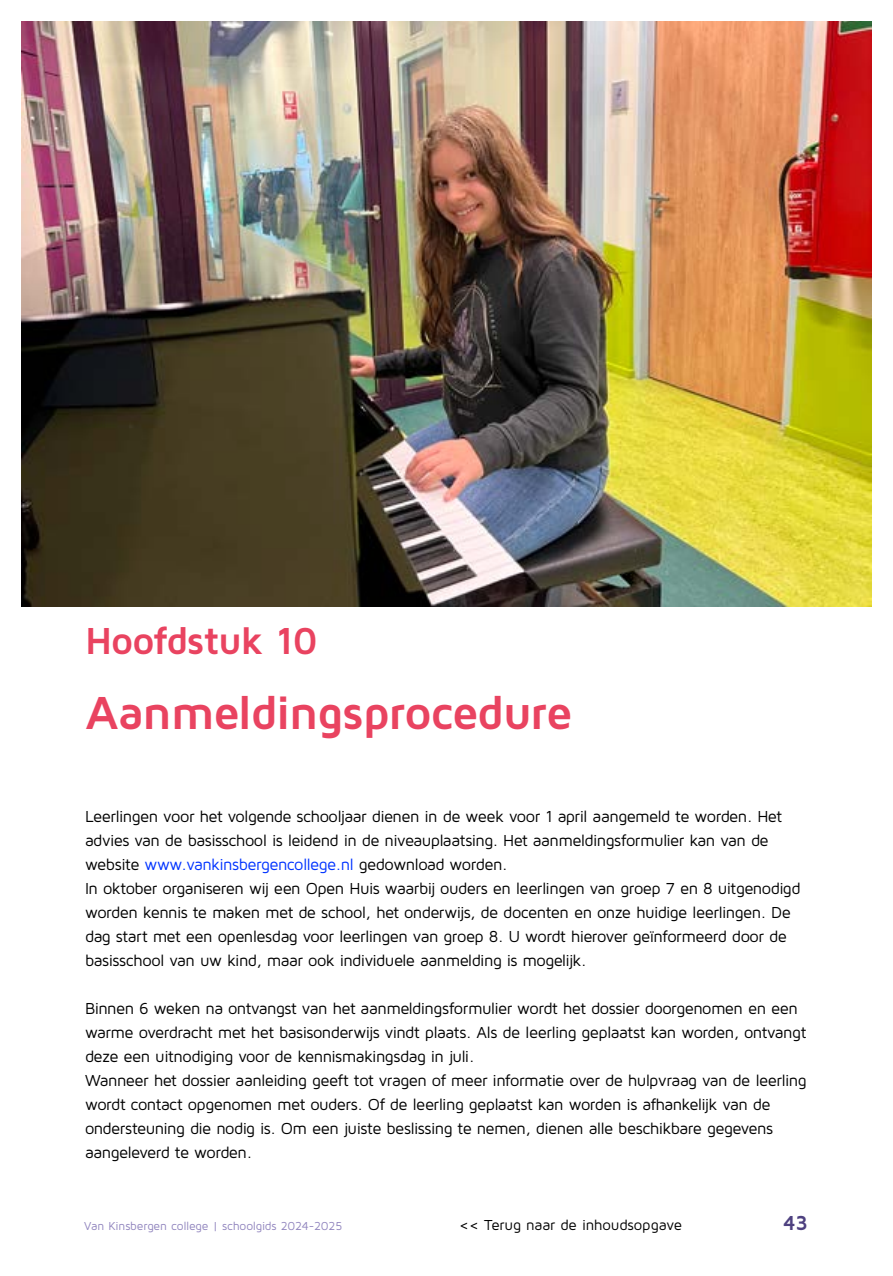
<style>
.page{position:relative;width:893px;height:1276px;background:#fff}
.page>*{position:absolute;margin:0;border:0;box-sizing:border-box;transform-origin:0 0}
.t1{font:700 48px "Maven Pro";letter-spacing:-.035em;color:#e94360}
.t2{font:700 39px "Maven Pro";letter-spacing:-.025em;color:#e94360}
.t3{font:700 21px "Maven Pro";color:#4e4180}
.t4{font:16.5px/24px "Maven Pro";letter-spacing:-.035em;color:#000}
.t5{font:15px "Maven Pro";letter-spacing:-.015em;color:#000}
.t6{font:12px "Maven Pro";letter-spacing:-.015em;color:#9185be}
.s1{color:#03f}
</style>
<div class="page">
<img style="left:21px;top:21px;width:851px;height:585px">
<h2 class="t2" style="left:85px;top:616px;width:234px">Hoofdstuk 10</h2>
<h1 class="t1" style="left:85px;top:682px;width:489px">Aanmeldingsprocedure</h1>
<p class="t4" style="left:85px;top:804px;width:717px">Leerlingen voor het volgende schooljaar dienen in de week voor 1 april aangemeld te worden. Het advies van de basisschool is leidend in de niveauplaatsing. Het aanmeldingsformulier kan van de website <span class="s1">www.vankinsbergencollege.nl</span> gedownload worden.<br>In oktober organiseren wij een Open Huis waarbij ouders en leerlingen van groep 7 en 8 uitgenodigd worden kennis te maken met de school, het onderwijs, de docenten en onze huidige leerlingen. De dag start met een openlesdag voor leerlingen van groep 8. U wordt hierover geïnformeerd door de basisschool van uw kind, maar ook individuele aanmelding is mogelijk.</p>
<p class="t4" style="left:85px;top:996px;width:723px">Binnen 6 weken na ontvangst van het aanmeldingsformulier wordt het dossier doorgenomen en een warme overdracht met het basisonderwijs vindt plaats. Als de leerling geplaatst kan worden, ontvangt deze een uitnodiging voor de kennismakingsdag in juli.<br>Wanneer het dossier aanleiding geeft tot vragen of meer informatie over de hulpvraag van de leerling wordt contact opgenomen met ouders. Of de leerling geplaatst kan worden is afhankelijk van de ondersteuning die nodig is. Om een juiste beslissing te nemen, dienen alle beschikbare gegevens aangeleverd te worden.</p>
<p class="t6" style="left:84px;top:1218px;width:260px">Van Kinsbergen college | schoolgids 2024-2025</p>
<p class="t5" style="left:459px;top:1216px;width:224px">&lt;&lt; Terug naar de inhoudsopgave</p>
<p class="t3" style="left:783px;top:1210px;width:26px">43</p>
</div>
